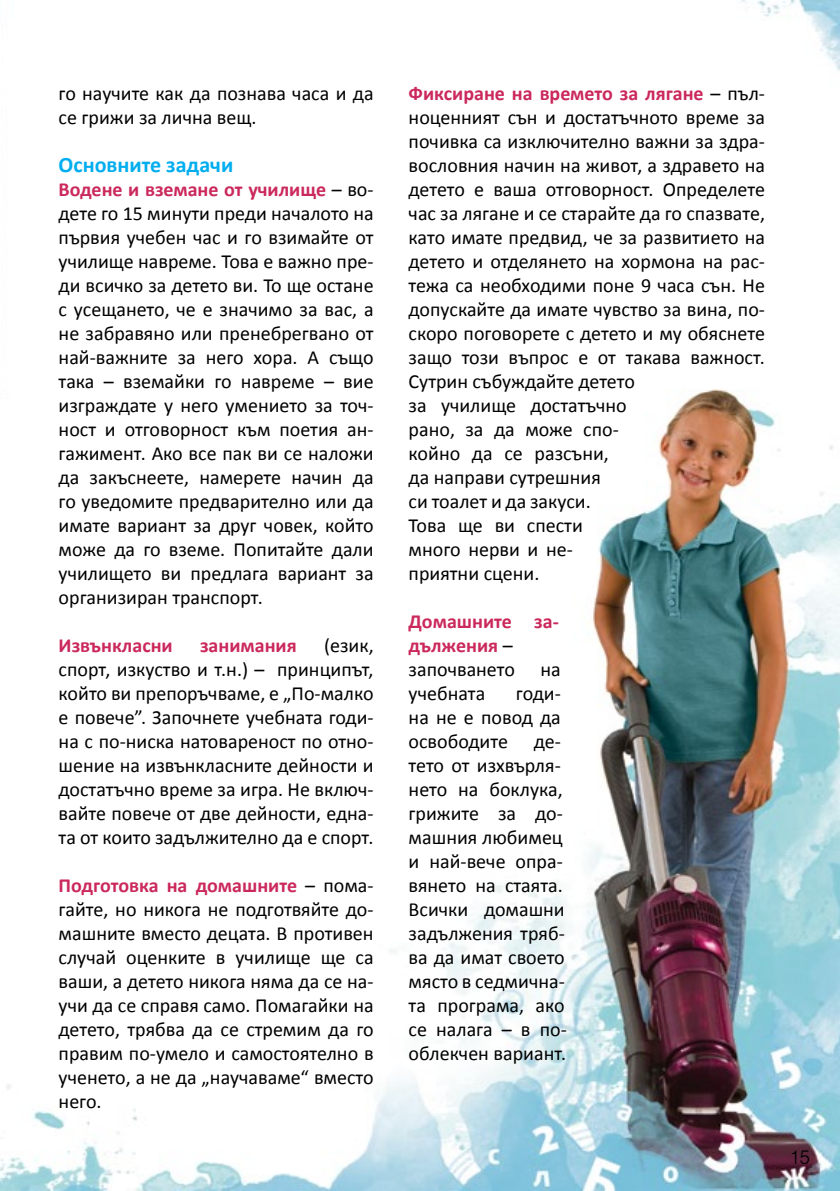
<style>
.page{position:relative;width:840px;height:1191px;background:#fff}
.page>*{position:absolute;margin:0;border:0;box-sizing:border-box;transform-origin:0 0}
.t1{font:700 22px "Calibri";color:#00aeef}
.t2{font:300 21px "Helen HS Bg";color:#000}
.t3{font:20px/24px "Calibri";color:#000;text-align:justify}
.t4{font:700 20px/24px "Calibri";color:#cb285c}
.s1{font-weight:700;color:#cb285c}
.s2{font-weight:400;color:#000}
</style>
<div class="page">
<img style="left:0;top:0;width:839px;height:1191px">
<p class="t3" style="left:59px;top:81px;width:316px">го научите как да познава часа и да се грижи за лична вещ.</p>
<p class="t1" style="left:59px;top:151px;width:176px">Основните задачи</p>
<p class="t3" style="left:59px;top:177px;width:316px"><span class="s1">Водене и вземане от училище</span> – во&shy;дете го 15 минути преди началото на първия учебен час и го взимайте от училище навреме. Това е важно пре&shy;ди всичко за детето ви. То ще остане с усещането, че е значимо за вас, а не забравяно или пренебрегвано от най-важните за него хора. А също така – вземайки го навреме – вие изграждате у него умението за точ&shy;ност и отговорност към поетия ан&shy;гажимент. Ако все пак ви се наложи да закъснеете, намерете начин да го уведомите предварително или да имате вариант за друг човек, който може да го вземе. Попитайте дали училището ви предлага вариант за организиран транспорт.</p>
<p class="t4" style="left:59px;top:633px;width:116px">Извънкласни</p>
<p class="t4" style="left:200px;top:633px;width:98px">занимания</p>
<p class="t3" style="left:59px;top:633px;width:316px;text-indent:265px">(език, спорт, изкуство и т.н.) – принципът, който ви препоръчваме, е „По-малко е повече”. Започнете учебната годи&shy;на с по-ниска натовареност по отно&shy;шение на извънкласните дейности и достатъчно време за игра. Не включ&shy;вайте повече от две дейности, една&shy;та от които задължително да е спорт.</p>
<p class="t3" style="left:59px;top:873px;width:316px"><span class="s1">Подготовка на домашните</span> – пома&shy;гайте, но никога не подготвяйте до&shy;машните вместо децата. В противен случай оценките в училище ще са ваши, а детето никога няма да се на&shy;учи да се справя само. Помагайки на детето, трябва да се стремим да го правим по-умело и самостоятелно в ученето, а не да „научаваме“ вместо него.</p>
<p class="t3" style="left:408px;top:81px;width:358px;text-align:left"><span class="s1">Фиксиране на времето за лягане</span> – пъл&shy;ноценният сън и достатъчното време за почивка са изключително важни за здра&shy;вословния начин на живот, а здравето на детето е ваша отговорност. Определете час за лягане и се старайте да го спазвате, като имате предвид, че за развитието на детето и отделянето на хормона на рас&shy;тежа са необходими поне 9 часа сън. Не допускайте да имате чувство за вина, по&shy;скоро поговорете с детето и му обяснете защо този въпрос е от такава важност.<br>Сутрин събуждайте детето<br>за училище достатъчно<br>рано, за да може спо-<br>койно да се разсъни,<br>да направи сутрешния<br>си тоалет и да закуси.<br>Това ще ви спести<br>много нерви и не-<br>приятни сцени.</p>
<p class="t4" style="left:408px;top:609px;width:151px">Домашните за&shy;дължения <span class="s2">– започването</span></p>
<p class="t3" style="left:540px;top:657px;width:22px">на</p>
<p class="t3" style="left:408px;top:681px;width:78px">учебната</p>
<p class="t3" style="left:408px;top:681px;width:154px;text-indent:107px">годи&shy;на не е повод да освободите</p>
<p class="t3" style="left:408px;top:729px;width:160px;text-align:left;text-indent:125px">де&shy;тето от изхвърля&shy;нето на боклука, грижите за до&shy;машния любимец и най-вече опра&shy;вянето на стаята.<br>Всички домашни задължения тряб&shy;ва да имат своето място в седмична&shy;та програма, ако се налага – в по&shy;облекчен вариант.</p>
<p class="t2" style="left:790px;top:1147px;width:21px">15</p>
</div>
